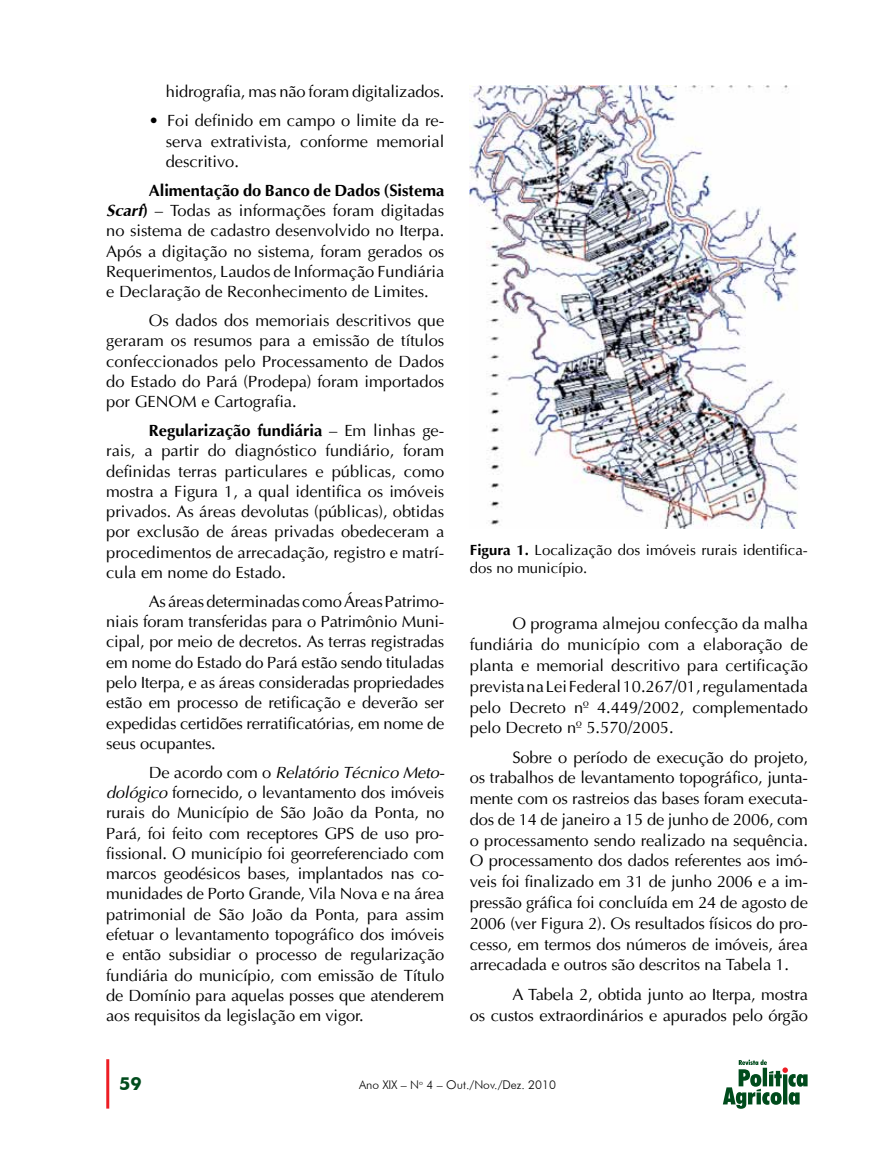
<style>
.page{position:relative;width:893px;height:1149px;background:#fff}
.page>*{position:absolute;margin:0;border:0;box-sizing:border-box;transform-origin:0 0}
.t1{font:700 18px "Futura BT";color:#004b1c}
.t2{font:16.5px/20.2px "Ottawa Plain";letter-spacing:-.01em;color:#000;text-align:justify}
.t3{font:700 16.5px "Ottawa";color:#000}
.t4{font:italic 16.5px "Ottawa";letter-spacing:-.01em;color:#000}
.t5{font:15px/18px "Ottawa Plain";color:#000}
.t6{font:300 12px "Futura BT";color:#000}
.s1{font-family:"Ottawa";font-weight:700;font-style:italic}
.s2{font-family:"Ottawa";font-weight:700}
.s3{font-family:"Ottawa Plain";font-weight:400}
.s4{font-family:"Ottawa Plain";font-style:normal}
.s5{font-family:"Ottawa";font-style:italic}
</style>
<div class="page">
<hr style="left:106px;top:1058px;width:3px;height:50px;background:#ed1d24">
<svg style="left:723px;top:1059px;width:85px;height:49px"></svg>
<img style="left:470px;top:85px;width:328px;height:443px">
<p class="t2" style="left:166px;top:82px;width:280px">hidrografia, mas não foram digitalizados.</p>
<p class="t2" style="left:166px;top:111px;width:280px;text-indent:-17px">• Foi definido em campo o limite da re&shy;serva extrativista, conforme memorial descritivo.</p>
<p class="t3" style="left:149px;top:180px;width:297px">Alimentação do Banco de Dados (Sistema</p>
<p class="t2" style="left:106px;top:200px;width:340px"><span class="s1">Scarf</span><span class="s2">)</span> – Todas as informações foram digitadas no sistema de cadastro desenvolvido no Iterpa.<br>Após a digitação no sistema, foram gerados os Requerimentos, Laudos de Informação Fundiária e Declaração de Reconhecimento de Limites.</p>
<p class="t2" style="left:106px;top:310px;width:340px;text-indent:43px">Os dados dos memoriais descritivos que geraram os resumos para a emissão de títulos confeccionados pelo Processamento de Dados do Estado do Pará (Prodepa) foram importados por GENOM e Cartografia.</p>
<p class="t3" style="left:149px;top:420px;width:297px">Regularização fundiária <span class="s3">– Em linhas ge-</span></p>
<p class="t2" style="left:106px;top:440px;width:340px">rais, a partir do diagnóstico fundiário, foram definidas terras particulares e públicas, como mostra a Figura 1, a qual identifica os imóveis privados. As áreas devolutas (públicas), obtidas por exclusão de áreas privadas obedeceram a procedimentos de arrecadação, registro e matrí&shy;cula em nome do Estado.</p>
<p class="t2" style="left:106px;top:591px;width:340px;text-indent:43px">As áreas determinadas como Áreas Patrimo&shy;niais foram transferidas para o Patrimônio Muni&shy;cipal, por meio de decretos. As terras registradas em nome do Estado do Pará estão sendo tituladas pelo Iterpa, e as áreas consideradas propriedades estão em processo de retificação e deverão ser expedidas certidões rerratificatórias, em nome de seus ocupantes.</p>
<p class="t4" style="left:149px;top:762px;width:297px"><span class="s4">De acordo com o</span> Relatório Técnico Meto-</p>
<p class="t2" style="left:106px;top:782px;width:340px"><span class="s5">dológico</span> fornecido, o levantamento dos imóveis rurais do Município de São João da Ponta, no Pará, foi feito com receptores GPS de uso pro&shy;fissional. O município foi georreferenciado com marcos geodésicos bases, implantados nas co&shy;munidades de Porto Grande, Vila Nova e na área patrimonial de São João da Ponta, para assim efetuar o levantamento topográfico dos imóveis e então subsidiar o processo de regularização fundiária do município, com emissão de Título de Domínio para aquelas posses que atenderem aos requisitos da legislação em vigor.</p>
<p class="t5" style="left:470px;top:541px;width:340px"><span class="s2">Figura 1.</span> Localização dos imóveis rurais identifica&shy;dos no município.</p>
<p class="t2" style="left:470px;top:613px;width:340px;line-height:20.7px;text-indent:43px">O programa almejou confecção da malha fundiária do município com a elaboração de planta e memorial descritivo para certificação prevista na Lei Federal 10.267/01, regulamentada pelo Decreto nº 4.449/2002, complementado pelo Decreto nº 5.570/2005.</p>
<p class="t2" style="left:470px;top:746px;width:340px;line-height:20.7px;text-indent:43px">Sobre o período de execução do projeto, os trabalhos de levantamento topográfico, junta&shy;mente com os rastreios das bases foram executa&shy;dos de 14 de janeiro a 15 de junho de 2006, com o processamento sendo realizado na sequência.<br>O processamento dos dados referentes aos imó&shy;veis foi finalizado em 31 de junho 2006 e a im&shy;pressão gráfica foi concluída em 24 de agosto de 2006 (ver Figura 2). Os resultados físicos do pro&shy;cesso, em termos dos números de imóveis, área arrecadada e outros são descritos na Tabela 1.</p>
<p class="t2" style="left:470px;top:983px;width:340px;line-height:21.1px;text-align:right">A Tabela 2, obtida junto ao Iterpa, mostra<br>os custos extraordinários e apurados pelo órgão</p>
<p class="t1" style="left:119px;top:1072px;width:24px">59</p>
<p class="t6" style="left:359px;top:1077px;width:198px">Ano XIX – N<sup>o</sup> 4 – Out./Nov./Dez. 2010</p>
</div>
